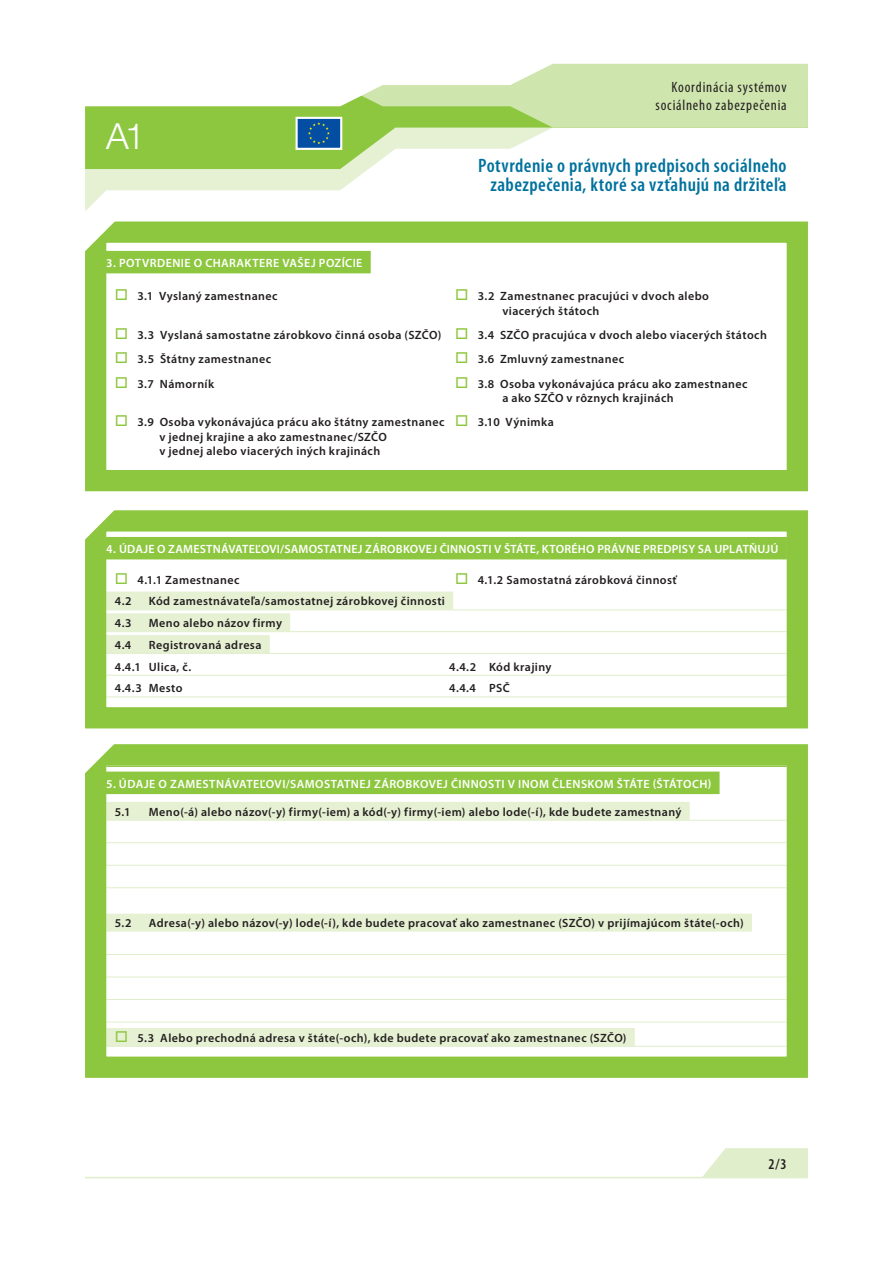
<style>
.page{position:relative;width:893px;height:1263px;background:#fff}
.page>*{position:absolute;margin:0;border:0;box-sizing:border-box;transform-origin:0 0}
.t1{font:300 36px "Helvetica Neue LT Std";color:#fff}
.t2{font:600 condensed 19.5px/19.5px "Myriad Pro";letter-spacing:.025em;color:#00719d;text-align:right}
.t3{font:condensed 15px/18px "Myriad Pro";letter-spacing:.055em;color:#231f20;text-align:right}
.t4{font:600 condensed 15px "Myriad Pro";color:#231f20}
.t5{font:600 12px/14.4px "Myriad Pro";letter-spacing:.035em;color:#231f20}
.t6{font:600 12px "Myriad Pro";letter-spacing:.025em;color:#fff}
.s1{color:#8dc73f}
</style>
<div class="page">
<hr style="left:106px;top:765px;width:227px;height:2px;background:#8dc73f">
<hr style="left:333px;top:765px;width:227px;height:2px;background:#8dc73f">
<hr style="left:560px;top:765px;width:227px;height:2px;background:#8dc73f">
<div style="left:98px;top:771px;width:622px;height:23px;background:#8dc73f"></div>
<div style="left:106px;top:802px;width:584px;height:18px;background:#e6f1d4"></div>
<hr style="left:106px;top:820px;width:681px;height:1px;background:#e0eecb">
<hr style="left:106px;top:842px;width:681px;height:1px;background:#e0eecb">
<hr style="left:106px;top:865px;width:681px;height:1px;background:#e0eecb">
<hr style="left:106px;top:887px;width:681px;height:1px;background:#e0eecb">
<div style="left:106px;top:914px;width:646px;height:18px;background:#e6f1d4"></div>
<hr style="left:106px;top:954px;width:681px;height:1px;background:#e0eecb">
<hr style="left:106px;top:977px;width:681px;height:1px;background:#e0eecb">
<hr style="left:106px;top:999px;width:681px;height:1px;background:#e0eecb">
<hr style="left:106px;top:1022px;width:681px;height:1px;background:#e0eecb">
<div style="left:106px;top:1028px;width:529px;height:18px;background:#e6f1d4"></div>
<hr style="left:106px;top:1046px;width:681px;height:1px;background:#e0eecb">
<div style="left:85px;top:744px;width:723px;height:334px;border:21px solid #8dc73f"></div>
<svg style="left:85px;top:744px;width:48px;height:48px"></svg>
<div style="left:98px;top:537px;width:689px;height:22px;background:#8dc73f"></div>
<div style="left:106px;top:591px;width:347px;height:18px;background:#e6f1d4"></div>
<hr style="left:106px;top:609px;width:681px;height:1px;background:#e0eecb">
<div style="left:106px;top:613px;width:184px;height:18px;background:#e6f1d4"></div>
<hr style="left:106px;top:631px;width:681px;height:1px;background:#e0eecb">
<div style="left:106px;top:635px;width:164px;height:18px;background:#e6f1d4"></div>
<hr style="left:106px;top:653px;width:681px;height:1px;background:#e0eecb">
<hr style="left:106px;top:675px;width:340px;height:1px;background:#e0eecb">
<hr style="left:446px;top:675px;width:341px;height:1px;background:#e0eecb">
<hr style="left:106px;top:696px;width:340px;height:1px;background:#e0eecb">
<hr style="left:446px;top:696px;width:341px;height:1px;background:#e0eecb">
<div style="left:85px;top:510px;width:723px;height:218px;border:21px solid #8dc73f"></div>
<svg style="left:85px;top:510px;width:48px;height:48px"></svg>
<svg style="left:702px;top:1148px;width:106px;height:29px;background:#e3efd1"></svg>
<hr style="left:85px;top:1177px;width:723px;height:1px;background:#e0eecb">
<svg style="left:85px;top:169px;width:283px;height:40px"></svg>
<svg style="left:85px;top:128px;width:466px;height:41px;fill:#8dc73f"></svg>
<svg style="left:85px;top:106px;width:723px;height:22px;background:#a8d36c"></svg>
<svg style="left:341px;top:63px;width:467px;height:43px;fill:#cfe5ae"></svg>
<svg style="left:294px;top:116px;width:49px;height:35px;background:#447ea6"></svg>
<div style="left:98px;top:251px;width:273px;height:22px;background:#8dc73f"></div>
<div style="left:85px;top:221px;width:723px;height:270px;border:21px solid #8dc73f"></div>
<svg style="left:85px;top:209px;width:48px;height:61px"></svg>
<h1 class="t1" style="left:106px;top:114px;width:40px">A1</h1>
<p class="t3" style="left:655px;top:79px;width:133px">Koordinácia systémov sociálneho zabezpečenia</p>
<h2 class="t2" style="left:478px;top:156px;width:310px">Potvrdenie o právnych predpisoch sociálneho zabezpečenia, ktoré sa vzťahujú na držiteľa</h2>
<p class="t6" style="left:106px;top:256px;width:258px">3. POTVRDENIE O CHARAKTERE VAŠEJ POZÍCIE</p>
<p class="t5" style="left:115px;top:289px;width:164px"><span class="s1">□</span> 3.1 Vyslaný zamestnanec</p>
<p class="t5" style="left:502px;top:289px;width:208px;text-indent:-47px"><span class="s1">□</span> 3.2 Zamestnanec pracujúci v dvoch alebo viacerých štátoch</p>
<p class="t5" style="left:115px;top:328px;width:654px"><span class="s1">□</span> 3.3 Vyslaná samostatne zárobkovo činná osoba (SZČO) <span class="s1">□</span> 3.4 SZČO pracujúca v dvoch alebo viacerých štátoch</p>
<p class="t5" style="left:115px;top:352px;width:158px"><span class="s1">□</span> 3.5 Štátny zamestnanec</p>
<p class="t5" style="left:455px;top:352px;width:171px"><span class="s1">□</span> 3.6 Zmluvný zamestnanec</p>
<p class="t5" style="left:115px;top:377px;width:101px"><span class="s1">□</span> 3.7 Námorník</p>
<p class="t5" style="left:502px;top:377px;width:247px;text-indent:-47px"><span class="s1">□</span> 3.8 Osoba vykonávajúca prácu ako zamestnanec a ako SZČO v rôznych krajinách</p>
<p class="t5" style="left:159px;top:415px;width:287px;text-indent:-45px"><span class="s1">□</span> 3.9 Osoba vykonávajúca prácu ako štátny zamestnanec v jednej krajine a ako zamestnanec/SZČO<br>v jednej alebo viacerých iných krajinách</p>
<p class="t5" style="left:455px;top:415px;width:100px"><span class="s1">□</span> 3.10 Výnimka</p>
<p class="t6" style="left:106px;top:542px;width:674px">4. ÚDAJE O ZAMESTNÁVATEĽOVI/SAMOSTATNEJ ZÁROBKOVEJ ČINNOSTI V ŠTÁTE, KTORÉHO PRÁVNE PREDPISY SA UPLATŇUJÚ</p>
<p class="t5" style="left:115px;top:572px;width:126px"><span class="s1">□</span> 4.1.1 Zamestnanec</p>
<p class="t5" style="left:455px;top:572px;width:223px"><span class="s1">□</span> 4.1.2 Samostatná zárobková činnosť</p>
<p class="t5" style="left:115px;top:594px;width:18px">4.2</p>
<p class="t5" style="left:149px;top:594px;width:298px">Kód zamestnávateľa/samostatnej zárobkovej činnosti</p>
<p class="t5" style="left:115px;top:616px;width:18px">4.3</p>
<p class="t5" style="left:149px;top:616px;width:135px">Meno alebo názov firmy</p>
<p class="t5" style="left:115px;top:638px;width:18px">4.4</p>
<p class="t5" style="left:115px;top:634px;width:148px;line-height:21.8px;text-indent:34px">Registrovaná adresa<br>4.4.1 Ulica, č.</p>
<p class="t5" style="left:449px;top:659px;width:104px">4.4.2 Kód krajiny</p>
<p class="t5" style="left:115px;top:681px;width:69px">4.4.3 Mesto</p>
<p class="t5" style="left:449px;top:681px;width:62px">4.4.4 PSČ</p>
<p class="t6" style="left:106px;top:777px;width:606px">5. ÚDAJE O ZAMESTNÁVATEĽOVI/SAMOSTATNEJ ZÁROBKOVEJ ČINNOSTI V INOM ČLENSKOM ŠTÁTE (ŠTÁTOCH)</p>
<p class="t5" style="left:115px;top:804px;width:17px">5.1</p>
<p class="t5" style="left:149px;top:804px;width:534px">Meno(-á) alebo názov(-y) firmy(-iem) a kód(-y) firmy(-iem) alebo lode(-í), kde budete zamestnaný</p>
<p class="t5" style="left:115px;top:916px;width:18px">5.2</p>
<p class="t5" style="left:149px;top:916px;width:596px">Adresa(-y) alebo názov(-y) lode(-í), kde budete pracovať ako zamestnanec (SZČO) v prijímajúcom štáte(-och)</p>
<p class="t5" style="left:115px;top:1031px;width:513px"><span class="s1">□</span> 5.3 Alebo prechodná adresa v štáte(-och), kde budete pracovať ako zamestnanec (SZČO)</p>
<p class="t4" style="left:768px;top:1156px;width:20px">2/3</p>
</div>
